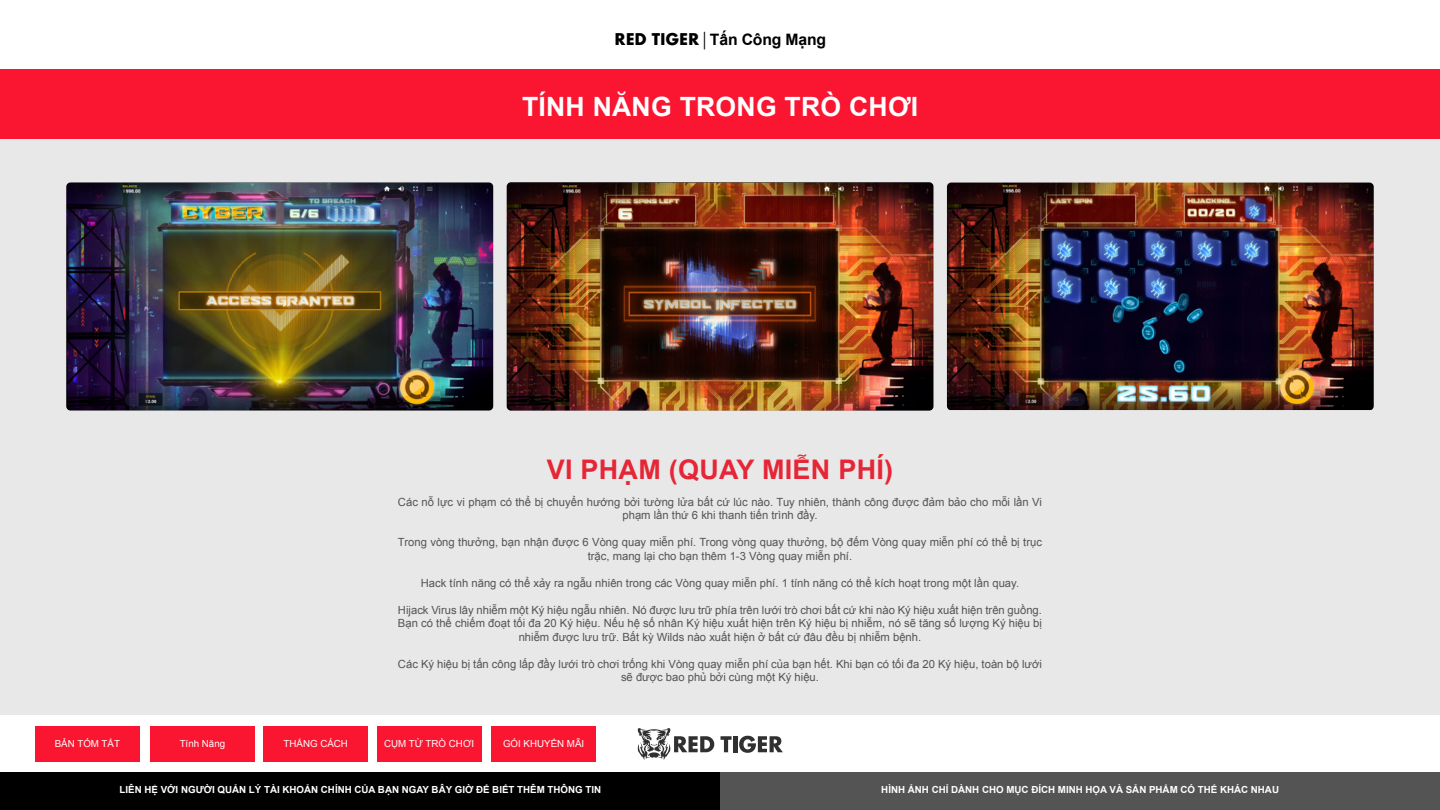
<style>
.page{position:relative;width:1440px;height:810px;background:#fff}
.page>*{position:absolute;margin:0;border:0;box-sizing:border-box;transform-origin:0 0}
.t1{font:700 27px "Arial";letter-spacing:.01em;color:#e62636}
.t2{font:700 26.55px "Arial";letter-spacing:.01em;color:#fff}
.t3{font:700 15.75px "Arial";letter-spacing:-.01em;color:#000}
.t4{font:11.25px/13.5px "Arial";color:#545454;text-align:center}
.t5{font:700 9.75px "Arial";color:#fff}
.t6{font:9.75px "Arial";color:#fff}
.s1{font-family:"Futura"}
.s2{font-family:"Noto Sans CJ Ktc";font-weight:400}
</style>
<div class="page">
<div style="left:0;top:70px;width:1440px;height:644px;background:#e8e8e8"></div>
<div style="left:0;top:69px;width:1440px;height:69px;background:#fa1631"></div>
<div style="left:35px;top:726px;width:105px;height:35px;background:#fa1631"></div>
<div style="left:150px;top:726px;width:105px;height:35px;background:#fa1631"></div>
<div style="left:263px;top:726px;width:105px;height:35px;background:#fa1631"></div>
<div style="left:377px;top:726px;width:105px;height:35px;background:#fa1631"></div>
<div style="left:491px;top:726px;width:105px;height:35px;background:#fa1631"></div>
<img style="left:66px;top:182px;width:427px;height:229px">
<img style="left:507px;top:182px;width:426px;height:229px">
<img style="left:947px;top:183px;width:427px;height:227px">
<svg style="left:638px;top:728px;width:76px;height:32px"></svg>
<svg style="left:721px;top:736px;width:11px;height:16px"></svg>
<hr style="left:733px;top:736px;width:4px;height:16px;background:#303030">
<svg style="left:739px;top:736px;width:44px;height:17px"></svg>
<div style="left:0;top:772px;width:720px;height:38px;background:#000"></div>
<div style="left:720px;top:772px;width:720px;height:38px;background:#545454"></div>
<h3 class="t3" style="left:615px;top:29px;width:213px"><span class="s1">RED TIGER</span> <span class="s2">|</span> Tấn Công Mạng</h3>
<h2 class="t2" style="left:522px;top:89px;width:398px">TÍNH NĂNG TRONG TRÒ CHƠI</h2>
<h1 class="t1" style="left:547px;top:451px;width:348px">VI PHẠM (QUAY MIỄN PHÍ)</h1>
<p class="t4" style="left:398px;top:495px;width:646px">Các nỗ lực vi phạm có thể bị chuyển hướng bởi tường lửa bất cứ lúc nào. Tuy nhiên, thành công được đảm bảo cho mỗi lần Vi phạm lần thứ 6 khi thanh tiến trình đầy.</p>
<p class="t4" style="left:398px;top:535px;width:646px">Trong vòng thưởng, bạn nhận được 6 Vòng quay miễn phí. Trong vòng quay thưởng, bộ đếm Vòng quay miễn phí có thể bị trục trặc, mang lại cho bạn thêm 1-3 Vòng quay miễn phí.</p>
<p class="t4" style="left:421px;top:576px;width:600px">Hack tính năng có thể xảy ra ngẫu nhiên trong các Vòng quay miễn phí. 1 tính năng có thể kích hoạt trong một lần quay.</p>
<p class="t4" style="left:398px;top:603px;width:646px">Hijack Virus lây nhiễm một Ký hiệu ngẫu nhiên. Nó được lưu trữ phía trên lưới trò chơi bất cứ khi nào Ký hiệu xuất hiện trên guồng.<br>Bạn có thể chiếm đoạt tối đa 20 Ký hiệu. Nếu hệ số nhân Ký hiệu xuất hiện trên Ký hiệu bị nhiễm, nó sẽ tăng số lượng Ký hiệu bị nhiễm được lưu trữ. Bất kỳ Wilds nào xuất hiện ở bất cứ đâu đều bị nhiễm bệnh.</p>
<p class="t4" style="left:398px;top:657px;width:646px">Các Ký hiệu bị tấn công lấp đầy lưới trò chơi trống khi Vòng quay miễn phí của bạn hết. Khi bạn có tối đa 20 Ký hiệu, toàn bộ lưới sẽ được bao phủ bởi cùng một Ký hiệu.</p>
<p class="t6" style="left:55px;top:737px;width:67px">BẢN TÓM TẮT</p>
<p class="t6" style="left:180px;top:737px;width:47px">Tính Năng</p>
<p class="t6" style="left:284px;top:737px;width:66px">THẮNG CÁCH</p>
<p class="t6" style="left:384px;top:737px;width:91px">CỤM TỪ TRÒ CHƠI</p>
<p class="t6" style="left:503px;top:737px;width:83px">GÓI KHUYẾN MÃI</p>
<p class="t5" style="left:120px;top:783px;width:483px">LIÊN HỆ VỚI NGƯỜI QUẢN LÝ TÀI KHOẢN CHÍNH CỦA BẠN NGAY BÂY GIỜ ĐỂ BIẾT THÊM THÔNG TIN</p>
<p class="t5" style="left:881px;top:783px;width:399px">HÌNH ẢNH CHỈ DÀNH CHO MỤC ĐÍCH MINH HỌA VÀ SẢN PHẨM CÓ THỂ KHÁC NHAU</p>
</div>
